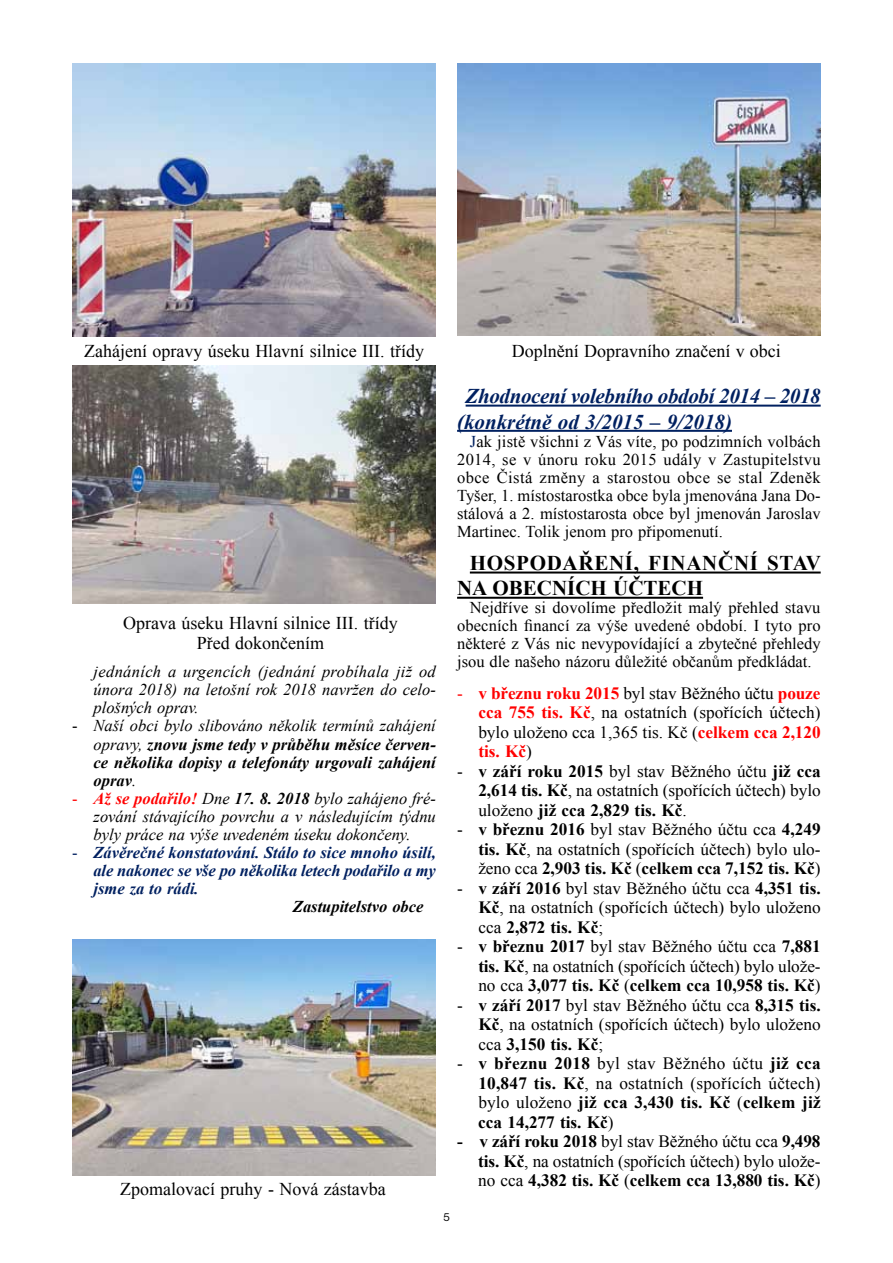
<style>
.page{position:relative;width:893px;height:1263px;background:#fff}
.page>*{position:absolute;margin:0;border:0;box-sizing:border-box;transform-origin:0 0}
.t1{font:italic 700 21px/25.2px "Times New Roman";letter-spacing:-.015em;color:#002060}
.t2{font:700 21px/25.2px "Times New Roman";letter-spacing:.03em;color:#000}
.t3{font:18px/19.8px "Times New Roman";color:#000;text-align:center}
.t4{font:17.25px/19.5px "Times New Roman";color:#000;text-align:justify}
.t5{font:700 17.25px/19.5px "Times New Roman";letter-spacing:.01em;color:#000;text-align:justify}
.t6{font:16.5px/18px "Times New Roman";color:#000;text-align:justify}
.t7{font:italic 16.5px/18.1px "Times New Roman";color:#000;text-align:justify}
.t8{font:italic 700 16.5px/18.1px "Times New Roman";color:#000;text-align:justify}
.t9{font:italic 700 16.5px/18px "Times New Roman";letter-spacing:-.01em;color:#002060;text-align:justify}
.t10{font:12px "Nimbus San DEE";color:#000}
.s1{font-weight:400;font-style:normal}
.s2{font-weight:400}
.s3{font-style:normal;color:#f00}
.s4{font-weight:700;color:#f00}
.s5{font-weight:700}
.s6{color:#002060}
.s7{color:#f00}
</style>
<div class="page">
<hr style="left:466px;top:405px;width:355px;height:2px;background:#002060">
<hr style="left:457px;top:430px;width:275px;height:2px;background:#002060">
<hr style="left:470px;top:571px;width:351px;height:2px;background:#000">
<hr style="left:457px;top:597px;width:246px;height:2px;background:#000">
<img style="left:72px;top:64px;width:364px;height:272px">
<img style="left:72px;top:366px;width:364px;height:238px">
<img style="left:72px;top:940px;width:364px;height:236px">
<img style="left:458px;top:64px;width:363px;height:272px">
<p class="t3" style="left:84px;top:340px;width:341px">Zahájení opravy úseku Hlavní silnice III. třídy</p>
<p class="t3" style="left:512px;top:340px;width:271px">Doplnění Dopravního značení v obci</p>
<p class="t3" style="left:123px;top:613px;width:276px">Oprava úseku Hlavní silnice III. třídy<br>Před dokončením</p>
<p class="t7" style="left:94px;top:662px;width:344px">jednáních a urgencích (jednání probíhala již od února 2018) na letošní rok 2018 navržen do celo&shy;plošných oprav.</p>
<p class="t8" style="left:94px;top:716px;width:344px;text-indent:-21px"><span class="s1">-</span> <span class="s2">Naší obci bylo slibováno několik termínů zahájení opravy,</span> znovu jsme tedy v průběhu měsíce červen&shy;ce několika dopisy a telefonáty urgovali zahájení oprav<span class="s2">.</span></p>
<p class="t7" style="left:94px;top:789px;width:344px;text-indent:-21px"><span class="s3">-</span> <span class="s4">Až se podařilo!</span> Dne <span class="s5">17. 8. 2018</span> bylo zahájeno fré&shy;zování stávajícího povrchu a v následujícím týdnu byly práce na výše uvedeném úseku dokončeny.</p>
<p class="t9" style="left:94px;top:843px;width:344px;text-indent:-21px"><span class="s1">-</span> Závěrečné konstatování. Stálo to sice mnoho úsilí, ale nakonec se vše po několika letech podařilo a my jsme za to rádi.</p>
<p class="t8" style="left:293px;top:897px;width:132px">Zastupitelstvo obce</p>
<p class="t3" style="left:120px;top:1178px;width:267px">Zpomalovací pruhy - Nová zástavba</p>
<p class="t1" style="left:457px;top:383px;width:365px;text-indent:9px">Zhodnocení volebního období 2014 – 2018 (konkrétně od 3/2015 – 9/2018)</p>
<p class="t6" style="left:457px;top:431px;width:365px;text-indent:13px"><span class="s6">J</span>ak jistě všichni z Vás víte, po podzimních volbách 2014, se v únoru roku 2015 udály v Zastupitelstvu obce Čistá změny a starostou obce se stal Zdeněk Tyšer, 1. místostarostka obce byla jmenována Jana Do&shy;stálová a 2. místostarosta obce byl jmenován Jaroslav Martinec. Tolik jenom pro připomenutí.</p>
<p class="t2" style="left:457px;top:550px;width:365px;text-indent:13px">HOSPODAŘENÍ, FINANČNÍ STAV<br>NA OBECNÍCH ÚČTECH</p>
<p class="t6" style="left:457px;top:598px;width:365px;text-indent:13px">Nejdříve si dovolíme předložit malý přehled stavu obecních financí za výše uvedené období. I tyto pro některé z Vás nic nevypovídající a zbytečné přehledy jsou dle našeho názoru důležité občanům předkládat.</p>
<p class="t4" style="left:478px;top:683px;width:344px;text-indent:-21px"><span class="s7">-</span> <span class="s4">v březnu roku 2015</span> byl stav Běžného účtu <span class="s4">pouze cca 755 tis. Kč</span>, na ostatních (spořících účtech) bylo uloženo cca 1,365 tis. Kč (<span class="s4">celkem cca 2,120 tis. Kč</span>)</p>
<p class="t4" style="left:478px;top:761px;width:344px;text-indent:-21px">- <span class="s5">v září roku 2015</span> byl stav Běžného účtu <span class="s5">již cca 2,614 tis. Kč</span>, na ostatních (spořících účtech) bylo uloženo <span class="s5">již cca 2,829 tis. Kč</span>.</p>
<p class="t4" style="left:478px;top:819px;width:344px;text-indent:-21px">- <span class="s5">v březnu 2016</span> byl stav Běžného účtu cca <span class="s5">4,249 tis. Kč</span>, na ostatních (spořících účtech) bylo ulo&shy;ženo cca <span class="s5">2,903 tis. Kč</span> (<span class="s5">celkem cca 7,152 tis. Kč</span>)</p>
<p class="t4" style="left:478px;top:878px;width:344px;text-indent:-21px">- <span class="s5">v září 2016</span> byl stav Běžného účtu cca <span class="s5">4,351 tis.<br>Kč</span>, na ostatních (spořících účtech) bylo uloženo cca <span class="s5">2,872 tis. Kč</span>;</p>
<p class="t4" style="left:478px;top:936px;width:344px;text-indent:-21px">- <span class="s5">v březnu 2017</span> byl stav Běžného účtu cca <span class="s5">7,881 tis. Kč</span>, na ostatních (spořících účtech) bylo ulože&shy;no cca <span class="s5">3,077 tis. Kč</span> (<span class="s5">celkem cca 10,958 tis. Kč</span>)</p>
<p class="t4" style="left:478px;top:995px;width:344px;text-indent:-21px">- <span class="s5">v září 2017</span> byl stav Běžného účtu cca <span class="s5">8,315 tis.<br>Kč</span>, na ostatních (spořících účtech) bylo uloženo cca <span class="s5">3,150 tis. Kč</span>;</p>
<p class="t5" style="left:478px;top:1053px;width:344px;text-indent:-21px"><span class="s2">-</span> v březnu 2018 <span class="s2">byl stav Běžného účtu</span> již cca 10,847 tis. Kč<span class="s2">, na ostatních (spořících účtech) bylo uloženo</span> již cca 3,430 tis. Kč <span class="s2">(</span>celkem již cca 14,277 tis. Kč<span class="s2">)</span></p>
<p class="t4" style="left:478px;top:1131px;width:344px;text-indent:-21px"><span class="s5">- v září roku 2018</span> byl stav Běžného účtu cca <span class="s5">9,498 tis. Kč</span>, na ostatních (spořících účtech) bylo ulože&shy;no cca <span class="s5">4,382 tis. Kč</span> (<span class="s5">celkem cca 13,880 tis. Kč</span>)</p>
<p class="t10" style="left:443px;top:1210px;width:8px">5</p>
</div>
